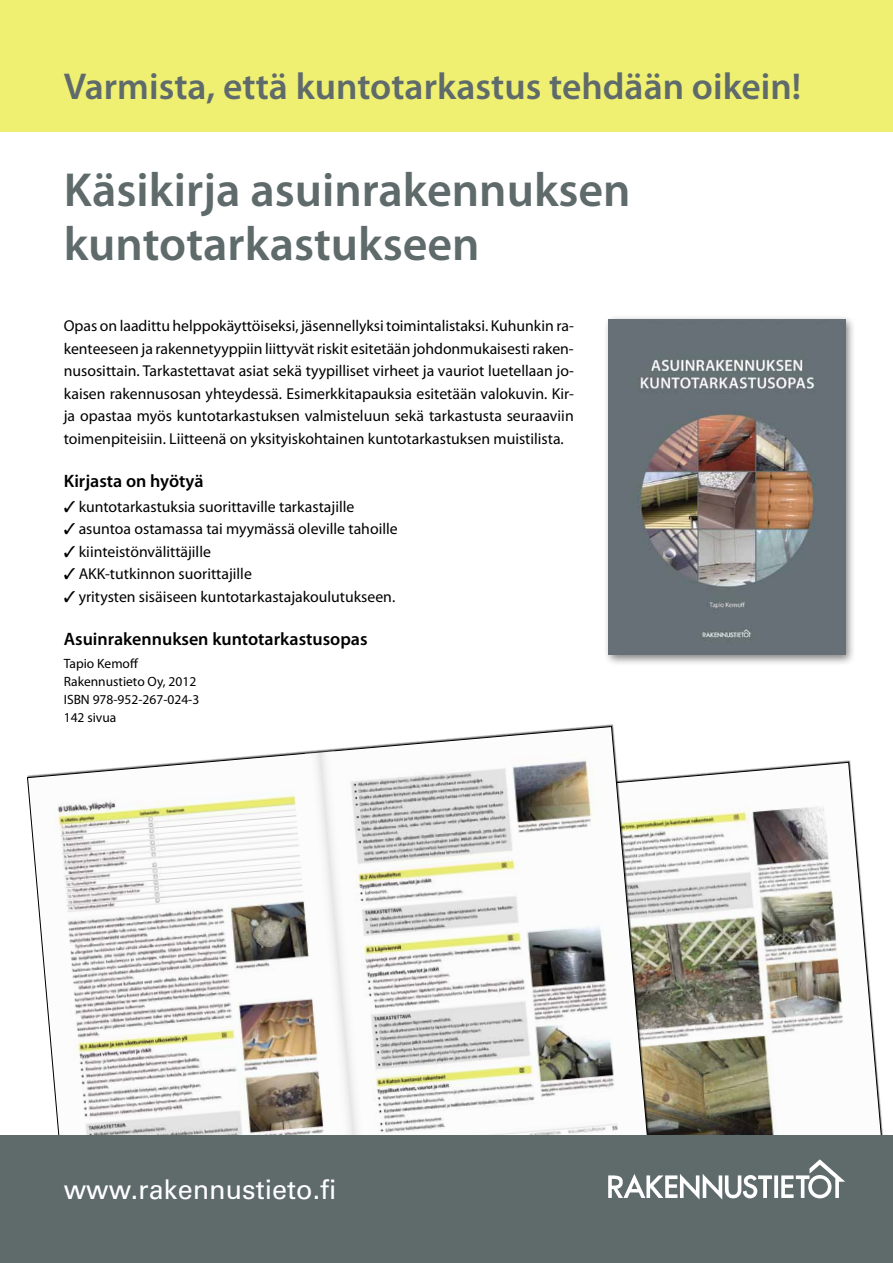
<style>
.page{position:relative;width:893px;height:1263px;background:#fff}
.page>*{position:absolute;margin:0;border:0;box-sizing:border-box;transform-origin:0 0}
.t1{font:600 48px/54px "Myriad Pro";color:#5f6a6b}
.t2{font:600 37.5px "Myriad Pro";color:#5f6a6b}
.t3{font:27px "Univers LT Std";color:#fff}
.t4{font:600 18px "Myriad Pro";color:#000}
.t5{font:15.75px/22.5px "Myriad Pro";color:#000;text-align:justify}
.t6{font:13.5px/18px "Myriad Pro";color:#000}
</style>
<div class="page">
<img style="left:649px;top:762px;width:234px;height:373px">
<svg style="left:27px;top:726px;width:621px;height:409px"></svg>
<svg style="left:305px;top:750px;width:66px;height:385px"></svg>
<div style="left:0;top:0;width:893px;height:131px;background:#eff072"></div>
<div style="left:0;top:1135px;width:893px;height:128px;background:#5f6a6b"></div>
<img style="left:608px;top:1159px;width:237px;height:41px">
<div style="left:603px;top:314px;width:253px;height:352px;background:#000;opacity:.5"></div>
<img style="left:608px;top:319px;width:237px;height:336px">
<h2 class="t2" style="left:64px;top:66px;width:739px">Varmista, että kuntotarkastus tehdään oikein!</h2>
<h1 class="t1" style="left:64px;top:164px;width:568px">Käsikirja asuinrakennuksen kuntotarkastukseen</h1>
<p class="t5" style="left:64px;top:315px;width:512px">Opas on laadittu helppokäyttöiseksi, jäsennellyksi toimintalistaksi. Kuhunkin ra&shy;kenteeseen ja rakennetyyppiin liittyvät riskit esitetään johdonmukaisesti raken&shy;nusosittain. Tarkastettavat asiat sekä tyypilliset virheet ja vauriot luetellaan jo&shy;kaisen rakennusosan yhteydessä. Esimerkkitapauksia esitetään valokuvin. Kir&shy;ja opastaa myös kuntotarkastuksen valmisteluun sekä tarkastusta seuraaviin toimenpiteisiin. Liitteenä on yksityiskohtainen kuntotarkastuksen muistilista.</p>
<p class="t4" style="left:64px;top:471px;width:141px">Kirjasta on hyötyä</p>
<p class="t5" style="left:64px;top:496px;width:292px">✓ kuntotarkastuksia suorittaville tarkastajille</p>
<p class="t5" style="left:64px;top:518px;width:335px">✓ asuntoa ostamassa tai myymässä oleville tahoille</p>
<p class="t5" style="left:64px;top:541px;width:149px">✓ kiinteistönvälittäjille</p>
<p class="t5" style="left:64px;top:563px;width:190px">✓ AKK-tutkinnon suorittajille</p>
<p class="t5" style="left:64px;top:586px;width:333px">✓ yritysten sisäiseen kuntotarkastajakoulutukseen.</p>
<p class="t4" style="left:64px;top:629px;width:305px">Asuinrakennuksen kuntotarkastusopas</p>
<p class="t6" style="left:64px;top:654px;width:137px">Tapio Kemoff<br>Rakennustieto Oy, 2012<br>ISBN 978-952-267-024-3<br>142 sivua</p>
<h3 class="t3" style="left:64px;top:1173px;width:274px">www.rakennustieto.fi</h3>
</div>
